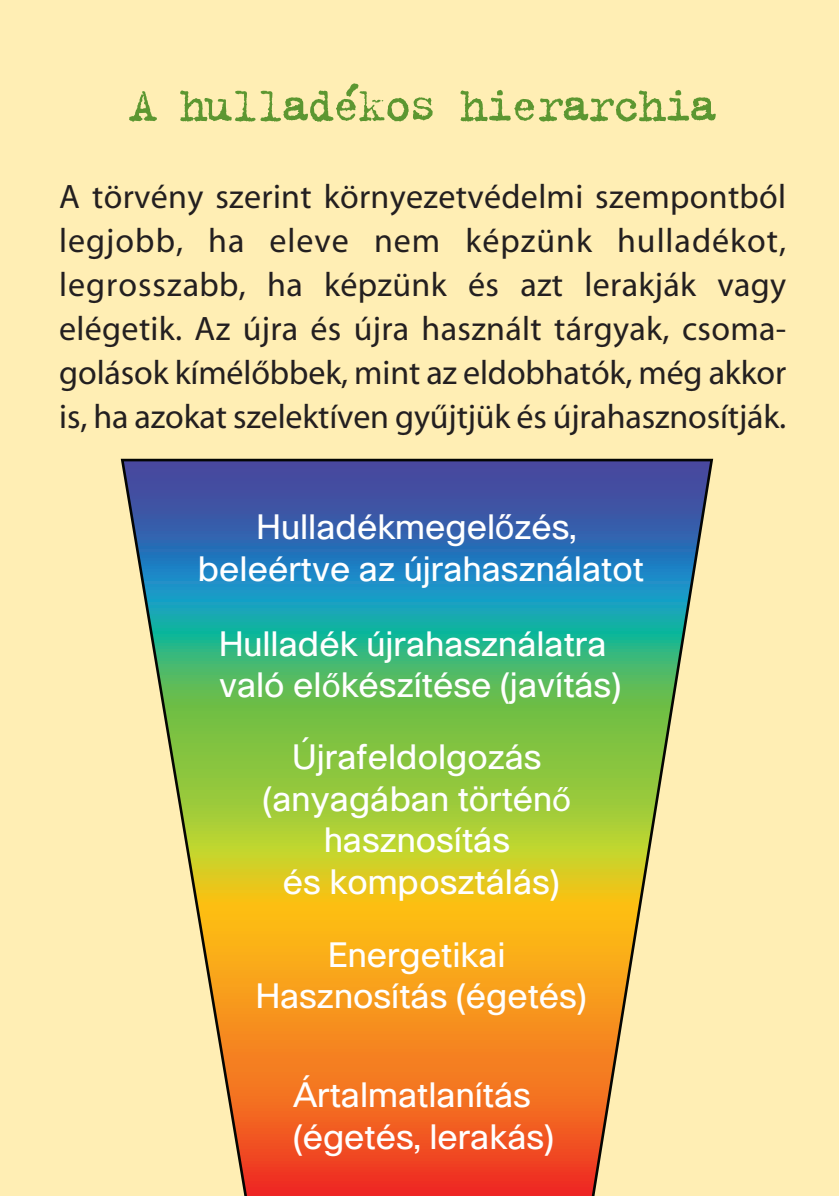
<style>
.page{position:relative;width:839px;height:1196px;background:#fff}
.page>*{position:absolute;margin:0;border:0;box-sizing:border-box;transform-origin:0 0}
.t1{font:52px "H Trixie Plain";letter-spacing:-.06em;color:#5c9731}
.t2{font:34.4px/41.6px "Cisco H Regular";color:#fff;text-align:center}
.t3{font:34px/44px "Myriad Hu";letter-spacing:-.005em;color:#231f20;text-align:justify}
.s1{font-family:"Arial"}
.s2{font-family:"Myriad Pro"}
</style>
<div class="page">
<div style="left:0;top:0;width:839px;height:1195px;background:#ffeeb4"></div>
<svg style="left:121px;top:459px;width:592px;height:736px"></svg>
<h1 class="t1" style="left:128px;top:72px;width:591px">A hulladékos hierarchia</h1>
<p class="t3" style="left:59px;top:177px;width:728px">A törvény szerint környezetvédelmi szempontból legjobb, ha eleve nem képzünk hulladékot, legrosszabb, ha képzünk és azt lerakják vagy elégetik. Az újra és újra használt tárgyak, csoma - golások kímélôbbek, mint az eldobhatók, még akkor is, ha azokat szelektíven gyûjtjük és újrahasznosítják.</p>
<p class="t2" style="left:198px;top:508px;width:448px">Hulladékmegel<span class="s1">ő</span>zés, beleértve az újrahasználatot</p>
<p class="t2" style="left:219px;top:625px;width:404px;text-align:left">Hulladék újrahasználatra való el<span class="s2">ő</span>készítése (javítás)</p>
<p class="t2" style="left:263px;top:738px;width:310px">Újrafeldolgozás (anyagában történ<span class="s2">ő </span>hasznosítás<br>és komposztálás)</p>
<p class="t2" style="left:256px;top:936px;width:332px">Energetikai<br>Hasznosítás (égetés)</p>
<p class="t2" style="left:293px;top:1076px;width:262px;text-align:left">Ártalmatlanítás (égetés, lerakás)</p>
</div>
